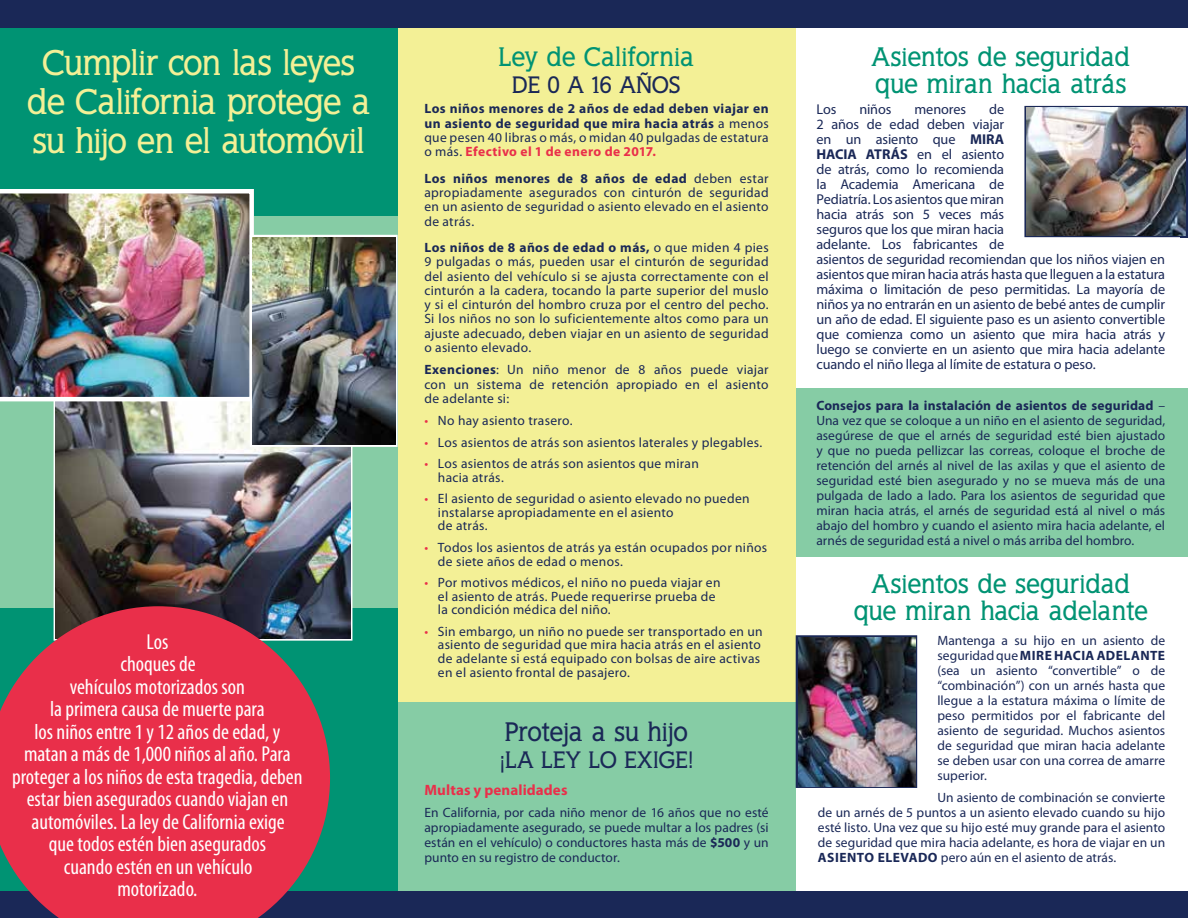
<style>
.page{position:relative;width:1188px;height:918px;background:#fff}
.page>*{position:absolute;margin:0;border:0;box-sizing:border-box;transform-origin:0 0}
.t1{font:700 36px/39px "Wellrock Slab";letter-spacing:-.015em;color:#f3f096;text-align:center}
.t2{font:700 27px/27px "Wellrock Slab";color:#009373}
.t3{font:700 27px "Wellrock Slab";letter-spacing:.005em;color:#1a2857}
.t4{font:700 24px "Wellrock Slab";letter-spacing:.02em;color:#1a2857}
.t5{font:condensed 21.75px/22.5px "Myriad Pro";color:#fff;text-align:center}
.t6{font:700 15px "Myriad Pro";letter-spacing:.005em;color:#e92f4a}
.t7{font:14.25px/15px "Myriad Pro";letter-spacing:-.01em;color:#1a2857}
.t8{font:13.5px/15px "Myriad Pro";letter-spacing:.02em;color:#1a2857;text-align:justify}
.t9{font:700 13.5px/14.2px "Myriad Pro";letter-spacing:.03em;color:#1a2857;text-align:justify}
.s1{font-weight:400}
.s2{color:#e92f4a}
.s3{font-weight:700}
</style>
<div class="page">
<div style="left:1181px;top:106px;width:7px;height:131px;background:#1a2857"></div>
<div style="left:1024px;top:106px;width:163px;height:131px;border:4px solid #1a2857"></div>
<img style="left:1026px;top:108px;width:159px;height:127px">
<div style="left:796px;top:388px;width:392px;height:169px;background:#86cca5"></div>
<div style="left:398px;top:1px;width:398px;height:707px;background:#f3f096"></div>
<div style="left:398px;top:702px;width:398px;height:199px;background:#86cca5"></div>
<div style="left:796px;top:635px;width:121px;height:153px;border:4px solid #1a2857"></div>
<img style="left:799px;top:637px;width:116px;height:149px">
<div style="left:0;top:0;width:398px;height:918px;background:#009373"></div>
<div style="left:0;top:217px;width:397px;height:391px;background:#86cca5"></div>
<img style="left:56px;top:401px;width:294px;height:237px">
<div style="left:0;top:0;width:1188px;height:28px;background:#1a2857"></div>
<div style="left:0;top:892px;width:1188px;height:26px;background:#1a2857"></div>
<svg style="left:0;top:606px;width:330px;height:312px;fill:#e92f4a"></svg>
<img style="left:0;top:189px;width:254px;height:212px">
<div style="left:250px;top:235px;width:148px;height:212px;border:4px solid #fff"></div>
<img style="left:252px;top:237px;width:143px;height:208px">
<h1 class="t1" style="left:27px;top:42px;width:345px">Cumplir con las leyes de California protege a su hijo en el automóvil</h1>
<p class="t5" style="left:12px;top:630px;width:292px">Los<br>choques de<br>vehículos motorizados son<br>la primera causa de muerte para<br>los niños entre 1 y 12 años de edad, y matan a más de 1,000 niños al año. Para proteger a los niños de esta tragedia, deben estar bien asegurados cuando viajan en automóviles. La ley de California exige<br>que todos estén bien asegurados<br>cuando estén en un vehículo<br>motorizado.</p>
<h2 class="t2" style="left:499px;top:43px;width:197px">Ley de California</h2>
<h2 class="t4" style="left:513px;top:71px;width:169px">DE 0 A 16 AÑOS</h2>
<p class="t9" style="left:424px;top:101px;width:346px">Los niños menores de 2 años de edad deben viajar en un asiento de seguridad que mira hacia atrás <span class="s1">a menos que pesen 40 libras o más, o midan 40 pulgadas de estatura o más.</span> <span class="s2">Efectivo el 1 de enero de 2017.</span></p>
<p class="t8" style="left:424px;top:171px;width:346px;line-height:14.2px"><span class="s3">Los niños menores de 8 años de edad</span> deben estar apropiadamente asegurados con cinturón de seguridad en un asiento de seguridad o asiento elevado en el asiento de atrás.</p>
<p class="t8" style="left:424px;top:240px;width:346px;line-height:14.2px"><span class="s3">Los niños de 8 años de edad o más,</span> o que miden 4 pies 9 pulgadas o más, pueden usar el cinturón de seguridad del asiento del vehículo si se ajusta correctamente con el cinturón a la cadera, tocando la parte superior del muslo y si el cinturón del hombro cruza por el centro del pecho.<br>Si los niños no son lo suficientemente altos como para un ajuste adecuado, deben viajar en un asiento de seguridad o asiento elevado.</p>
<p class="t8" style="left:424px;top:362px;width:346px;line-height:14.2px"><span class="s3">Exenciones</span>: Un niño menor de 8 años puede viajar con un sistema de retención apropiado en el asiento de adelante si:</p>
<p class="t8" style="left:424px;top:413px;width:150px"><span class="s2">•</span> No hay asiento trasero.</p>
<p class="t8" style="left:424px;top:435px;width:339px"><span class="s2">•</span> Los asientos de atrás son asientos laterales y plegables.</p>
<p class="t8" style="left:438px;top:457px;width:262px;line-height:13.5px;text-indent:-14px"><span class="s2">•</span> Los asientos de atrás son asientos que miran hacia atrás.</p>
<p class="t8" style="left:438px;top:492px;width:313px;line-height:13.5px;text-align:left;text-indent:-14px"><span class="s2">•</span> El asiento de seguridad o asiento elevado no pueden instalarse apropiadamente en el asiento<br>de atrás.</p>
<p class="t8" style="left:438px;top:541px;width:331px;line-height:13.5px;text-indent:-14px"><span class="s2">•</span> Todos los asientos de atrás ya están ocupados por niños de siete años de edad o menos.</p>
<p class="t8" style="left:438px;top:576px;width:284px;line-height:13.5px;text-align:left;text-indent:-14px"><span class="s2">•</span> Por motivos médicos, el niño no pueda viajar en el asiento de atrás. Puede requerirse prueba de la condición médica del niño.</p>
<p class="t8" style="left:438px;top:624px;width:326px;line-height:13.8px;text-align:left;text-indent:-14px"><span class="s2">•</span> Sin embargo, un niño no puede ser transportado en un asiento de seguridad que mira hacia atrás en el asiento de adelante si está equipado con bolsas de aire activas en el asiento frontal de pasajero.</p>
<h2 class="t3" style="left:506px;top:716px;width:184px">Proteja a su hijo</h2>
<h2 class="t4" style="left:500px;top:745px;width:195px">¡LA LEY LO EXIGE!</h2>
<p class="t6" style="left:424px;top:781px;width:145px">Multas y penalidades</p>
<p class="t8" style="left:424px;top:805px;width:346px">En California, por cada niño menor de 16 años que no esté apropiadamente asegurado, se puede multar a los padres (si están en el vehículo) o conductores hasta más de <span class="s3">$500</span> y un punto en su registro de conductor.</p>
<h2 class="t2" style="left:872px;top:43px;width:260px">Asientos de seguridad que miran hacia atrás</h2>
<p class="t7" style="left:817px;top:101px;width:350px;text-indent:173px">de<br>2 años de edad deben viajar<br>en un asiento que <span class="s3">MIRA<br>HACIA ATRÁS</span> en el asiento<br>de atrás, como lo recomienda<br>la Academia Americana de<br>Pediatría. Los asientos que miran<br>hacia atrás son 5 veces más<br>seguros que los que miran hacia<br>adelante. Los fabricantes de<br>asientos de seguridad recomiendan que los niños viajen en asientos que miran hacia atrás hasta que lleguen a la estatura máxima o limitación de peso permitidas. La mayoría de niños ya no entrarán en un asiento de bebé antes de cumplir un año de edad. El siguiente paso es un asiento convertible que comienza como un asiento que mira hacia atrás y luego se convierte en un asiento que mira hacia adelante cuando el niño llega al límite de estatura o peso.</p>
<p class="t8" style="left:816px;top:398px;width:350px"><span class="s3">Consejos para la instalación de asientos de seguridad</span> – Una vez que se coloque a un niño en el asiento de seguridad, asegúrese de que el arnés de seguridad esté bien ajustado y que no pueda pellizcar las correas, coloque el broche de retención del arnés al nivel de las axilas y que el asiento de seguridad esté bien asegurado y no se mueva más de una pulgada de lado a lado. Para los asientos de seguridad que miran hacia atrás, el arnés de seguridad está al nivel o más abajo del hombro y cuando el asiento mira hacia adelante, el arnés de seguridad está a nivel o más arriba del hombro.</p>
<h2 class="t2" style="left:854px;top:570px;width:295px;text-align:center">Asientos de seguridad que miran hacia adelante</h2>
<p class="t8" style="left:937px;top:633px;width:229px">Mantenga a su hijo en un asiento de seguridad que <span class="s3">MIRE HACIA ADELANTE </span>(sea un asiento “convertible” o de “combinación”) con un arnés hasta que llegue a la estatura máxima o límite de peso permitidos por el fabricante del asiento de seguridad. Muchos asientos de seguridad que miran hacia adelante se deben usar con una correa de amarre superior.</p>
<p class="t8" style="left:818px;top:790px;width:349px;text-indent:120px">Un asiento de combinación se convierte de un arnés de 5 puntos a un asiento elevado cuando su hijo esté listo. Una vez que su hijo esté muy grande para el asiento de seguridad que mira hacia adelante, es hora de viajar en un <span class="s3">ASIENTO ELEVADO</span> pero aún en el asiento de atrás.</p>
<p class="t7" style="left:817px;top:101px;width:21px">Los</p>
<p class="t7" style="left:859px;top:101px;width:34px">niños</p>
<p class="t7" style="left:914px;top:101px;width:53px">menores</p>
</div>
